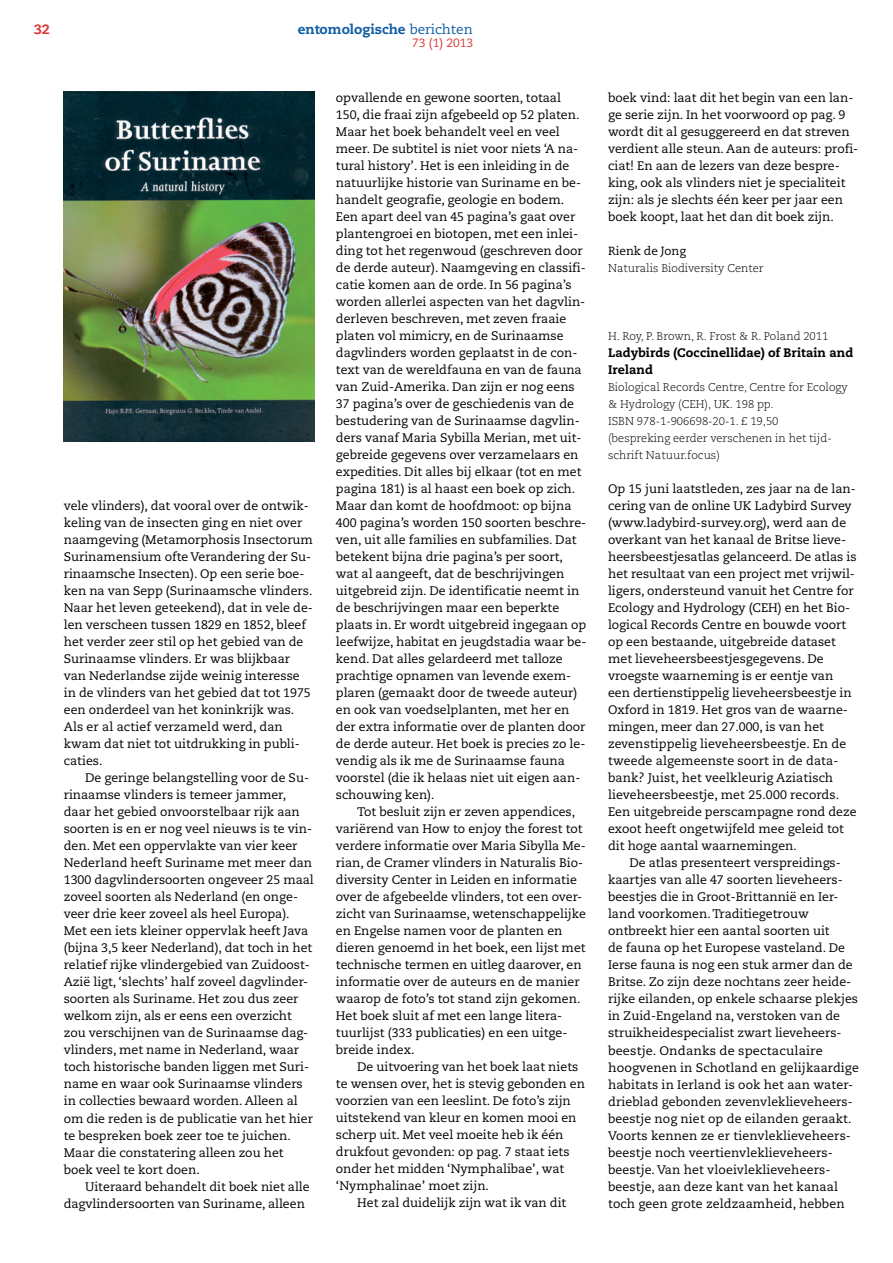
<style>
.page{position:relative;width:893px;height:1263px;background:#fff}
.page>*{position:absolute;margin:0;border:0;box-sizing:border-box;transform-origin:0 0}
.t1{font:800 13.5px "Caecilia LT Std";color:#115fa4}
.t2{font:800 13.5px "Caecilia LT Std";color:#d93a37}
.t3{font:12.3px/17px "Caecilia LT Std";color:#000}
.t4{font:800 12.3px/17px "Caecilia LT Std";letter-spacing:.005em;color:#000}
.t5{font:12px "Caecilia LT Std";color:#d93a37}
.t6{font:11.85px "Caecilia LT Std";color:#000}
.t7{font:300 11.25px/17px "Caecilia LT Std";color:#000}
.s1{font-weight:400}
</style>
<div class="page">
<img style="left:64px;top:92px;width:251px;height:350px">
<p class="t2" style="left:34px;top:21px;width:17px">32</p>
<p class="t1" style="left:298px;top:21px;width:177px">entomologische <span class="s1">berichten</span></p>
<p class="t5" style="left:412px;top:36px;width:62px">73 (1) 2013</p>
<p class="t3" style="left:64px;top:498px;width:251px">vele vlinders), dat vooral over de ontwik&shy;keling van de insecten ging en niet over naamgeving (Metamorphosis Insectorum Surinamensium ofte Verandering der Su&shy;rinaamsche Insecten). Op een serie boe&shy;ken na van Sepp (Surinaamsche vlinders.<br>Naar het leven geteekend), dat in vele de&shy;len verscheen tussen 1829 en 1852, bleef het verder zeer stil op het gebied van de Surinaamse vlinders. Er was blijkbaar van Nederlandse zijde weinig interesse in de vlinders van het gebied dat tot 1975 een onderdeel van het koninkrijk was.<br>Als er al actief verzameld werd, dan kwam dat niet tot uitdrukking in publi&shy;caties.</p>
<p class="t3" style="left:64px;top:770px;width:252px;text-indent:21px">De geringe belangstelling voor de Su&shy;rinaamse vlinders is temeer jammer, daar het gebied onvoorstelbaar rijk aan soorten is en er nog veel nieuws is te vin&shy;den. Met een oppervlakte van vier keer Nederland heeft Suriname met meer dan 1300 dagvlindersoorten ongeveer 25 maal zoveel soorten als Nederland (en onge&shy;veer drie keer zoveel als heel Europa).<br>Met een iets kleiner oppervlak heeft Java (bijna 3,5 keer Nederland), dat toch in het relatief rijke vlindergebied van Zuidoost-Azië ligt, ‘slechts’ half zoveel dagvlinder&shy;soorten als Suriname. Het zou dus zeer welkom zijn, als er eens een overzicht zou verschijnen van de Surinaamse dag&shy;vlinders, met name in Nederland, waar toch historische banden liggen met Suri&shy;name en waar ook Surinaamse vlinders in collecties bewaard worden. Alleen al om die reden is de publicatie van het hier te bespreken boek zeer toe te juichen.<br>Maar die constatering alleen zou het boek veel te kort doen.</p>
<p class="t3" style="left:64px;top:1178px;width:247px;text-indent:21px">Uiteraard behandelt dit boek niet alle dagvlindersoorten van Suriname, alleen</p>
<p class="t3" style="left:336px;top:89px;width:252px">opvallende en gewone soorten, totaal 150, die fraai zijn afgebeeld op 52 platen.<br>Maar het boek behandelt veel en veel meer. De subtitel is niet voor niets ‘A na&shy;tural history’. Het is een inleiding in de natuurlijke historie van Suriname en be&shy;handelt geografie, geologie en bodem.<br>Een apart deel van 45 pagina’s gaat over plantengroei en biotopen, met een inlei&shy;ding tot het regenwoud (geschreven door de derde auteur). Naamgeving en classifi&shy;catie komen aan de orde. In 56 pagina’s worden allerlei aspecten van het dagvlin&shy;derleven beschreven, met zeven fraaie platen vol mimicry, en de Surinaamse dagvlinders worden geplaatst in de con&shy;text van de wereldfauna en van de fauna van Zuid-Amerika. Dan zijn er nog eens 37 pagina’s over de geschiedenis van de bestudering van de Surinaamse dagvlin&shy;ders vanaf Maria Sybilla Merian, met uit&shy;gebreide gegevens over verzamelaars en expedities. Dit alles bij elkaar (tot en met pagina 181) is al haast een boek op zich.<br>Maar dan komt de hoofdmoot: op bijna 400 pagina’s worden 150 soorten beschre&shy;ven, uit alle families en subfamilies. Dat betekent bijna drie pagina’s per soort, wat al aangeeft, dat de beschrijvingen uitgebreid zijn. De identificatie neemt in de beschrijvingen maar een beperkte plaats in. Er wordt uitgebreid ingegaan op leefwijze, habitat en jeugdstadia waar be&shy;kend. Dat alles gelardeerd met talloze prachtige opnamen van levende exem&shy;plaren (gemaakt door de tweede auteur) en ook van voedselplanten, met her en der extra informatie over de planten door de derde auteur. Het boek is precies zo le&shy;vendig als ik me de Surinaamse fauna voorstel (die ik helaas niet uit eigen aan&shy;schouwing ken).</p>
<p class="t3" style="left:336px;top:803px;width:252px;text-indent:21px">Tot besluit zijn er zeven appendices, variërend van How to enjoy the forest tot verdere informatie over Maria Sibylla Me&shy;rian, de Cramer vlinders in Naturalis Bio&shy;diversity Center in Leiden en informatie over de afgebeelde vlinders, tot een over&shy;zicht van Surinaamse, wetenschappelijke en Engelse namen voor de planten en dieren genoemd in het boek, een lijst met technische termen en uitleg daarover, en informatie over de auteurs en de manier waarop de foto’s tot stand zijn gekomen.<br>Het boek sluit af met een lange litera&shy;tuurlijst (333 publicaties) en een uitge&shy;breide index.</p>
<p class="t3" style="left:357px;top:1059px;width:223px">De uitvoering van het boek laat niets</p>
<p class="t3" style="left:336px;top:1076px;width:251px">te wensen over, het is stevig gebonden en</p>
<p class="t3" style="left:336px;top:1093px;width:236px">voorzien van een leeslint. De foto’s zijn</p>
<p class="t3" style="left:336px;top:1110px;width:242px">uitstekend van kleur en komen mooi en</p>
<p class="t3" style="left:336px;top:1127px;width:229px">scherp uit. Met veel moeite heb ik één</p>
<p class="t3" style="left:336px;top:1144px;width:235px">drukfout gevonden: op pag. 7 staat iets</p>
<p class="t3" style="left:336px;top:1161px;width:230px">onder het midden ‘Nymphalibae’, wat</p>
<p class="t3" style="left:336px;top:1178px;width:155px">‘Nymphalinae’ moet zijn.</p>
<p class="t3" style="left:357px;top:1195px;width:211px">Het zal duidelijk zijn wat ik van dit</p>
<p class="t3" style="left:608px;top:89px;width:252px">boek vind: laat dit het begin van een lan&shy;ge serie zijn. In het voorwoord op pag. 9 wordt dit al gesuggereerd en dat streven verdient alle steun. Aan de auteurs: profi&shy;ciat! En aan de lezers van deze bespre&shy;king, ook als vlinders niet je specialiteit zijn: als je slechts één keer per jaar een boek koopt, laat het dan dit boek zijn.</p>
<p class="t6" style="left:608px;top:244px;width:80px">Rienk de Jong</p>
<p class="t7" style="left:608px;top:260px;width:157px">Naturalis Biodiversity Center</p>
<p class="t7" style="left:608px;top:328px;width:222px">H. Roy, P. Brown, R. Frost &amp; R. Poland 2011</p>
<p class="t4" style="left:608px;top:344px;width:247px">Ladybirds (Coccinellidae) of Britain and<br>Ireland</p>
<p class="t7" style="left:608px;top:379px;width:241px">Biological Records Centre, Centre for Ecology &amp; Hydrology (CEH), UK. 198 pp.<br>ISBN 978-1-906698-20-1. £ 19,50<br>(bespreking eerder verschenen in het tijd&shy;schrift Natuur.focus)</p>
<p class="t3" style="left:608px;top:481px;width:250px">Op 15 juni laatstleden, zes jaar na de lan&shy;cering van de online UK Ladybird Survey (www.ladybird-survey.org), werd aan de overkant van het kanaal de Britse lieve&shy;heersbeestjesatlas gelanceerd. De atlas is het resultaat van een project met vrijwil&shy;ligers, ondersteund vanuit het Centre for Ecology and Hydrology (CEH) en het Bio&shy;logical Records Centre en bouwde voort op een bestaande, uitgebreide dataset met lieveheersbeestjesgegevens. De vroegste waarneming is er eentje van een dertienstippelig lieveheersbeestje in Oxford in 1819. Het gros van de waarne&shy;mingen, meer dan 27.000, is van het zevenstippelig lieveheersbeestje. En de tweede algemeenste soort in de data&shy;bank? Juist, het veelkleurig Aziatisch lieveheersbeestje, met 25.000 records.<br>Een uitgebreide perscampagne rond deze exoot heeft ongetwijfeld mee geleid tot dit hoge aantal waarnemingen.</p>
<p class="t3" style="left:608px;top:855px;width:252px;text-indent:21px">De atlas presenteert verspreidings&shy;kaartjes van alle 47 soorten lieveheers&shy;beestjes die in Groot-Brittannië en Ier&shy;land voorkomen. Traditiegetrouw ontbreekt hier een aantal soorten uit<br>de fauna op het Europese vasteland. De Ierse fauna is nog een stuk armer dan de Britse. Zo zijn deze nochtans zeer heide&shy;rijke eilanden, op enkele schaarse plekjes in Zuid-Engeland na, verstoken van de struikheidespecialist zwart lieveheers&shy;beestje. Ondanks de spectaculaire hoogvenen in Schotland en gelijkaardige habitats in Ierland is ook het aan water&shy;drieblad gebonden zevenvleklieveheers&shy;beestje nog niet op de eilanden geraakt.<br>Voorts kennen ze er tienvleklieveheers&shy;beestje noch veertienvleklieveheers&shy;beestje. Van het vloeivleklieveheers&shy;beestje, aan deze kant van het kanaal toch geen grote zeldzaamheid, hebben</p>
</div>
